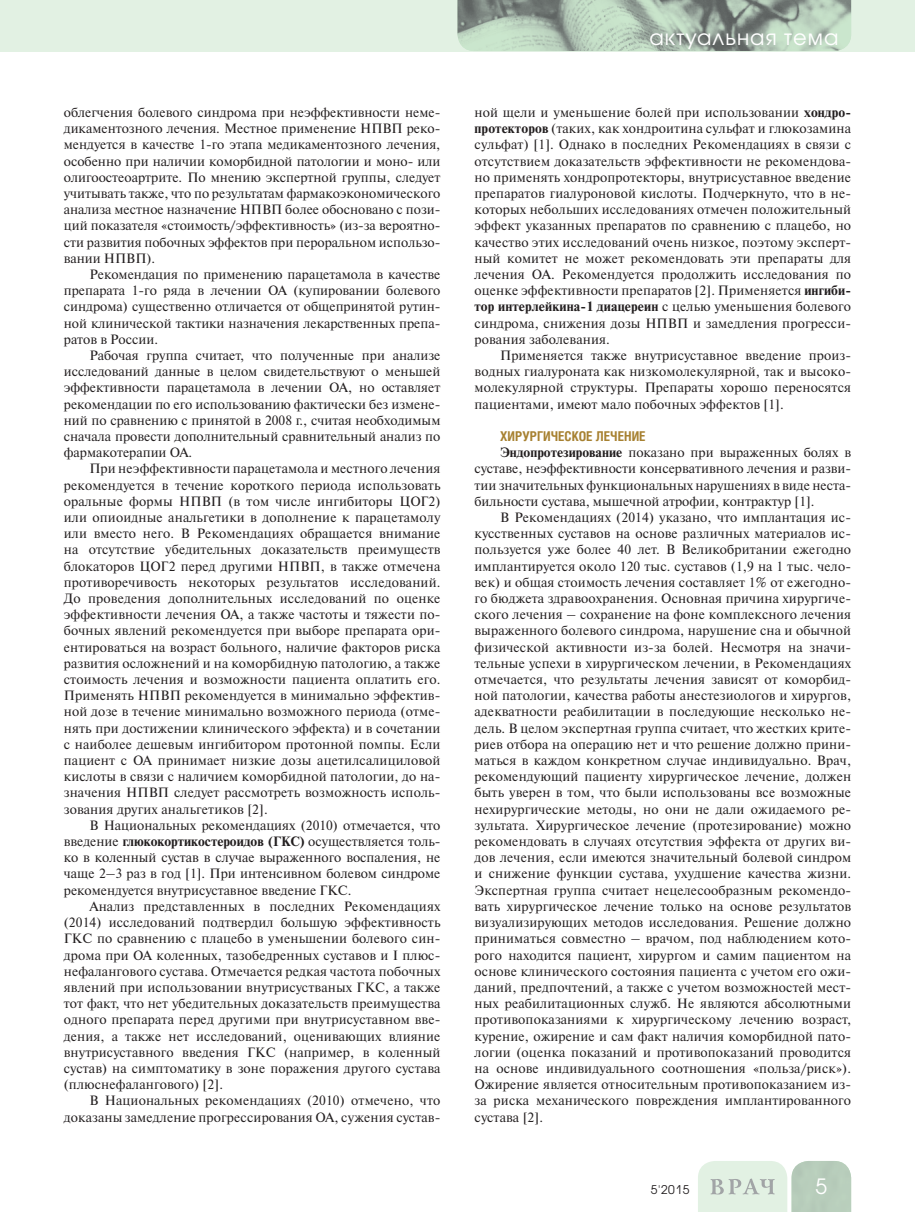
<style>
.page{position:relative;width:915px;height:1212px;background:#fff}
.page>*{position:absolute;margin:0;border:0;box-sizing:border-box;transform-origin:0 0}
.t1{font:21px "Avant Garde Gothic C";letter-spacing:.05em;color:#fff}
.t2{font:13.5px/16.2px "Newton C";letter-spacing:.01em;color:#231f20;text-align:justify}
.t3{font:700 13.5px "Helios Cond";color:#a78131}
.t4{font:12px "Avant Garde Gothic C";color:#231f20}
.s1{font-weight:700}
</style>
<div class="page">
<div style="left:0;top:0;width:914px;height:51px;background:#e2f1e3"></div>
<svg style="left:698px;top:1161px;width:152px;height:51px;background:#d0e0d2"></svg>
<img style="left:457px;top:0;width:393px;height:51px">
<p class="t2" style="left:64px;top:106px;width:378px">облегчения болевого синдрома при неэффективности неме&shy;дикаментозного лечения. Местное применение НПВП реко&shy;мендуется в качестве 1-го этапа медикаментозного лечения, особенно при наличии коморбидной патологии и моно- или олигоостеоартрите. По мнению экспертной группы, следует учитывать также, что по результатам фармакоэкономического анализа местное назначение НПВП более обосновано с пози&shy;ций показателя «стоимость/эффективность» (из-за вероятно&shy;сти развития побочных эффектов при пероральном использо&shy;вании НПВП).</p>
<p class="t2" style="left:64px;top:268px;width:378px;text-indent:26px">Рекомендация по применению парацетамола в качестве препарата 1-го ряда в лечении ОА (купировании болевого синдрома) существенно отличается от общепринятой рутин&shy;ной клинической тактики назначения лекарственных препа&shy;ратов в России.</p>
<p class="t2" style="left:64px;top:349px;width:378px;text-indent:26px">Рабочая группа считает, что полученные при анализе исследований данные в целом свидетельствуют о меньшей эффективности парацетамола в лечении ОА, но оставляет рекомендации по его использованию фактически без измене&shy;ний по сравнению с принятой в 2008 г., считая необходимым сначала провести дополнительный сравнительный анализ по фармакотерапии ОА.</p>
<p class="t2" style="left:64px;top:462px;width:378px;text-indent:26px">При неэффективности парацетамола и местного лечения рекомендуется в течение короткого периода использовать оральные формы НПВП (в том числе ингибиторы ЦОГ2) или опиоидные анальгетики в дополнение к парацетамолу или вместо него. В Рекомендациях обращается внимание на отсутствие убедительных доказательств преимуществ блокаторов ЦОГ2 перед другими НПВП, в также отмечена противоречивость некоторых результатов исследований.<br>До проведения дополнительных исследований по оценке эффективности лечения ОА, а также частоты и тяжести по&shy;бочных явлений рекомендуется при выборе препарата ори&shy;ентироваться на возраст больного, наличие факторов риска развития осложнений и на коморбидную патологию, а также стоимость лечения и возможности пациента оплатить его.<br>Применять НПВП рекомендуется в минимально эффектив&shy;ной дозе в течение минимально возможного периода (отме&shy;нять при достижении клинического эффекта) и в сочетании с наиболее дешевым ингибитором протонной помпы. Если пациент с ОА принимает низкие дозы ацетилсалициловой кислоты в связи с наличием коморбидной патологии, до на&shy;значения НПВП следует рассмотреть возможность исполь&shy;зования других анальгетиков [2].</p>
<p class="t2" style="left:64px;top:818px;width:378px;text-indent:26px">В Национальных рекомендациях (2010) отмечается, что введение <span class="s1">глюкокортикостероидов (ГКС)</span> осуществляется толь&shy;ко в коленный сустав в случае выраженного воспаления, не чаще 2–3 раз в год [1]. При интенсивном болевом синдроме рекомендуется внутрисуставное введение ГКС.</p>
<p class="t2" style="left:64px;top:899px;width:378px;text-indent:26px">Анализ представленных в последних Рекомендациях (2014) исследований подтвердил большую эффективность ГКС по сравнению с плацебо в уменьшении болевого син&shy;дрома при ОА коленных, тазобедренных суставов и I плюс&shy;нефалангового сустава. Отмечается редкая частота побочных явлений при использовании внутрисустваных ГКС, а также тот факт, что нет убедительных доказательств преимущества одного препарата перед другими при внутрисуставном вве&shy;дения, а также нет исследований, оценивающих влияние внутрисуставного введения ГКС (например, в коленный сустав) на симптоматику в зоне поражения другого сустава (плюснефалангового) [2].</p>
<p class="t2" style="left:64px;top:1094px;width:378px;text-align:right">В Национальных рекомендациях (2010) отмечено, что доказаны замедление прогрессирования ОА, сужения сустав-</p>
<h1 class="t1" style="left:649px;top:27px;width:190px">актуальная тема</h1>
<p class="t2" style="left:474px;top:106px;width:378px">ной щели и уменьшение болей при использовании <span class="s1">хондро&shy;протекторов</span> (таких, как хондроитина сульфат и глюкозамина сульфат) [1]. Однако в последних Рекомендациях в связи с отсутствием доказательств эффективности не рекомендова&shy;но применять хондропротекторы, внутрисуставное введение препаратов гиалуроновой кислоты. Подчеркнуто, что в не&shy;которых небольших исследованиях отмечен положительный эффект указанных препаратов по сравнению с плацебо, но качество этих исследований очень низкое, поэтому эксперт&shy;ный комитет не может рекомендовать эти препараты для лечения ОА. Рекомендуется продолжить исследования по оценке эффективности препаратов [2]. Применяется <span class="s1">ингиби&shy;тор интерлейкина-1 диацереин</span> с целью уменьшения болевого синдрома, снижения дозы НПВП и замедления прогресси&shy;рования заболевания.</p>
<p class="t2" style="left:474px;top:349px;width:378px;text-indent:26px">Применяется также внутрисуставное введение произ&shy;водных гиалуроната как низкомолекулярной, так и высоко&shy;молекулярной структуры. Препараты хорошо переносятся пациентами, имеют мало побочных эффектов [1].</p>
<p class="t3" style="left:500px;top:431px;width:147px">ХИРУРГИЧЕСКОЕ ЛЕЧЕНИЕ</p>
<p class="t2" style="left:474px;top:446px;width:378px;text-indent:26px"><span class="s1">Эндопротезирование</span> показано при выраженных болях в суставе, неэффективности консервативного лечения и разви&shy;тии значительных функциональных нарушениях в виде неста&shy;бильности сустава, мышечной атрофии, контрактур [1].</p>
<p class="t2" style="left:474px;top:511px;width:378px;text-indent:26px">В Рекомендациях (2014) указано, что имплантация ис&shy;кусственных суставов на основе различных материалов ис&shy;пользуется уже более 40 лет. В Великобритании ежегодно имплантируется около 120 тыс. суставов (1,9 на 1 тыс. чело&shy;век) и общая стоимость лечения составляет 1% от ежегодно&shy;го бюджета здравоохранения. Основная причина хирургиче&shy;ского лечения – сохранение на фоне комплексного лечения выраженного болевого синдрома, нарушение сна и обычной физической активности из-за болей. Несмотря на значи&shy;тельные успехи в хирургическом лечении, в Рекомендациях отмечается, что результаты лечения зависят от коморбид&shy;ной патологии, качества работы анестезиологов и хирургов, адекватности реабилитации в последующие несколько не&shy;дель. В целом экспертная группа считает, что жестких крите&shy;риев отбора на операцию нет и что решение должно прини&shy;маться в каждом конкретном случае индивидуально. Врач, рекомендующий пациенту хирургическое лечение, должен быть уверен в том, что были использованы все возможные нехирургические методы, но они не дали ожидаемого ре&shy;зультата. Хирургическое лечение (протезирование) можно рекомендовать в случаях отсутствия эффекта от других ви&shy;дов лечения, если имеются значительный болевой синдром и снижение функции сустава, ухудшение качества жизни.<br>Экспертная группа считает нецелесообразным рекомендо&shy;вать хирургическое лечение только на основе результатов визуализирующих методов исследования. Решение должно приниматься совместно – врачом, под наблюдением кото&shy;рого находится пациент, хирургом и самим пациентом на основе клинического состояния пациента с учетом его ожи&shy;даний, предпочтений, а также с учетом возможностей мест&shy;ных реабилитационных служб. Не являются абсолютными противопоказаниями к хирургическому лечению возраст, курение, ожирение и сам факт наличия коморбидной пато&shy;логии (оценка показаний и противопоказаний проводится на основе индивидуального соотношения «польза/риск»).<br>Ожирение является относительным противопоказанием из&shy;за риска механического повреждения имплантированного сустава [2].</p>
<p class="t4" style="left:650px;top:1184px;width:40px">5'2015</p>
<h1 class="t1" style="left:815px;top:1177px;width:13px">5</h1>
</div>
